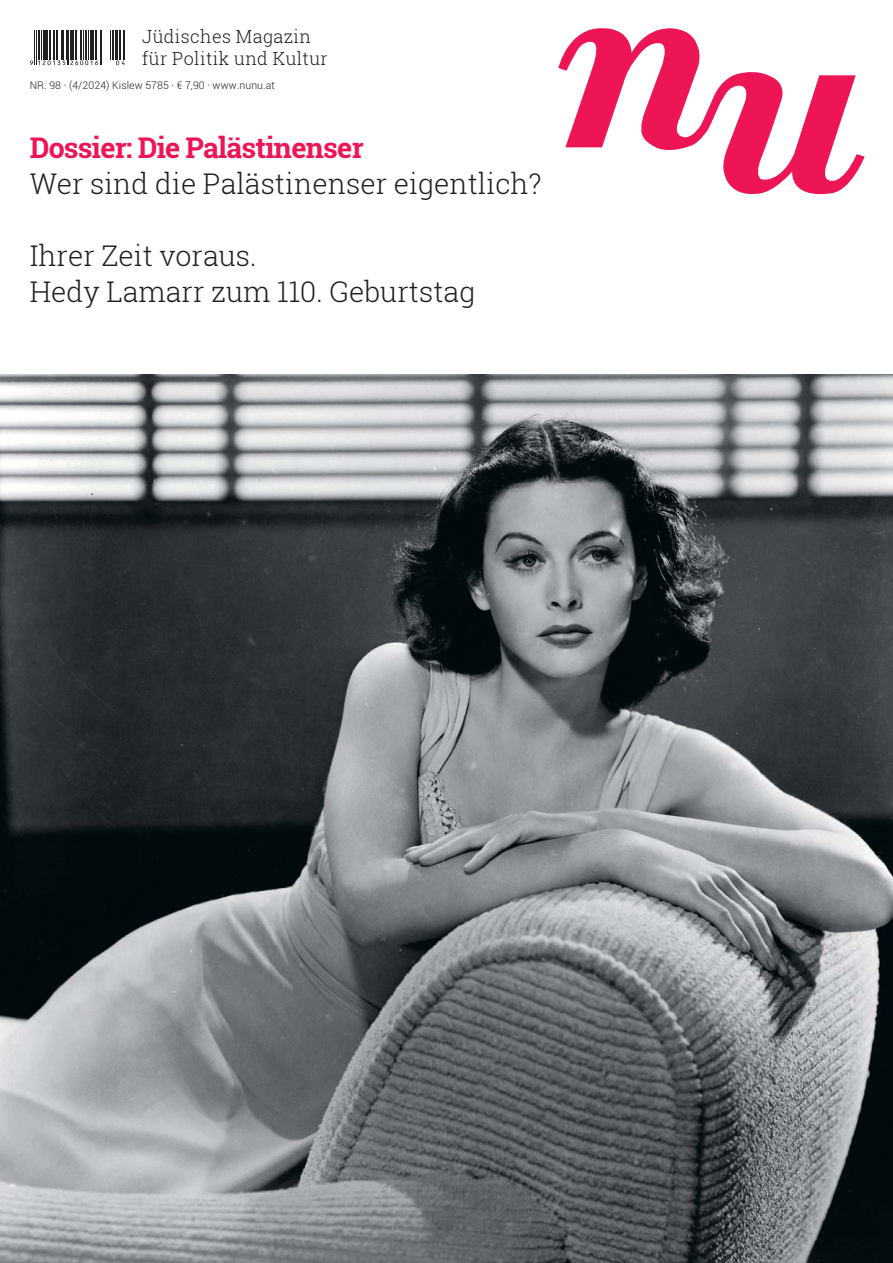
<style>
.page{position:relative;width:893px;height:1263px;background:#fff}
.page>*{position:absolute;margin:0;border:0;box-sizing:border-box;transform-origin:0 0}
.t1{font:300 28.5px/36px "Roboto Slab";color:#231f20}
.t2{font:700 28.5px "Roboto Slab";letter-spacing:-.025em;color:#ed1556}
.t3{font:300 18px/21.6px "Roboto Slab";letter-spacing:.02em;color:#231f20}
.t4{font:300 10.5px "Roboto";letter-spacing:.01em;color:#231f20}
</style>
<div class="page">
<svg style="left:558px;top:28px;width:306px;height:167px"></svg>
<img style="left:0;top:374px;width:892px;height:889px">
<svg style="left:30px;top:30px;width:95px;height:36px"></svg>
<hr style="left:34px;top:30px;width:1px;height:34px;background:#231f20">
<hr style="left:36px;top:30px;width:1px;height:34px;background:#231f20">
<hr style="left:38px;top:30px;width:1px;height:30px;background:#231f20">
<hr style="left:41px;top:30px;width:1px;height:30px;background:#231f20">
<hr style="left:43px;top:30px;width:1px;height:30px;background:#231f20">
<hr style="left:45px;top:30px;width:1px;height:30px;background:#231f20">
<hr style="left:47px;top:30px;width:1px;height:30px;background:#231f20">
<hr style="left:49px;top:30px;width:2px;height:30px;background:#231f20">
<hr style="left:53px;top:30px;width:1px;height:30px;background:#231f20">
<hr style="left:56px;top:30px;width:1px;height:30px;background:#231f20">
<hr style="left:57px;top:30px;width:1px;height:30px;background:#231f20">
<hr style="left:61px;top:30px;width:1px;height:30px;background:#231f20">
<hr style="left:62px;top:30px;width:1px;height:30px;background:#231f20">
<hr style="left:66px;top:30px;width:1px;height:30px;background:#231f20">
<hr style="left:67px;top:30px;width:1px;height:34px;background:#231f20">
<hr style="left:69px;top:30px;width:1px;height:34px;background:#231f20">
<hr style="left:70px;top:30px;width:1px;height:30px;background:#231f20">
<hr style="left:72px;top:30px;width:1px;height:30px;background:#231f20">
<hr style="left:75px;top:30px;width:1px;height:30px;background:#231f20">
<hr style="left:76px;top:30px;width:1px;height:30px;background:#231f20">
<hr style="left:80px;top:30px;width:2px;height:30px;background:#231f20">
<hr style="left:83px;top:30px;width:1px;height:30px;background:#231f20">
<hr style="left:85px;top:30px;width:2px;height:30px;background:#231f20">
<hr style="left:88px;top:30px;width:1px;height:30px;background:#231f20">
<hr style="left:90px;top:30px;width:1px;height:30px;background:#231f20">
<hr style="left:93px;top:30px;width:1px;height:30px;background:#231f20">
<hr style="left:95px;top:30px;width:1px;height:30px;background:#231f20">
<hr style="left:96px;top:30px;width:1px;height:30px;background:#231f20">
<hr style="left:100px;top:30px;width:1px;height:34px;background:#231f20">
<hr style="left:101px;top:30px;width:1px;height:34px;background:#231f20">
<hr style="left:110px;top:30px;width:1px;height:30px;background:#231f20">
<hr style="left:112px;top:30px;width:1px;height:30px;background:#231f20">
<hr style="left:115px;top:30px;width:2px;height:30px;background:#231f20">
<hr style="left:118px;top:30px;width:1px;height:30px;background:#231f20">
<hr style="left:119px;top:30px;width:1px;height:30px;background:#231f20">
<hr style="left:120px;top:30px;width:1px;height:30px;background:#231f20">
<hr style="left:123px;top:30px;width:1px;height:30px;background:#231f20">
<svg style="left:30px;top:61px;width:68px;height:4px"></svg>
<svg style="left:116px;top:61px;width:9px;height:4px"></svg>
<p class="t3" style="left:142px;top:26px;width:187px">Jüdisches Magazin für Politik und Kultur</p>
<p class="t4" style="left:30px;top:80px;width:247px">NR. 98 · (4/2024) Kislew 5785 · € 7,90 · www.nunu.at</p>
<p class="t2" style="left:30px;top:128px;width:335px">Dossier: Die Palästinenser</p>
<p class="t1" style="left:30px;top:165px;width:513px">Wer sind die Palästinenser eigentlich?</p>
<p class="t1" style="left:30px;top:237px;width:447px">Ihrer Zeit voraus.<br>Hedy Lamarr zum 110. Geburtstag</p>
</div>
